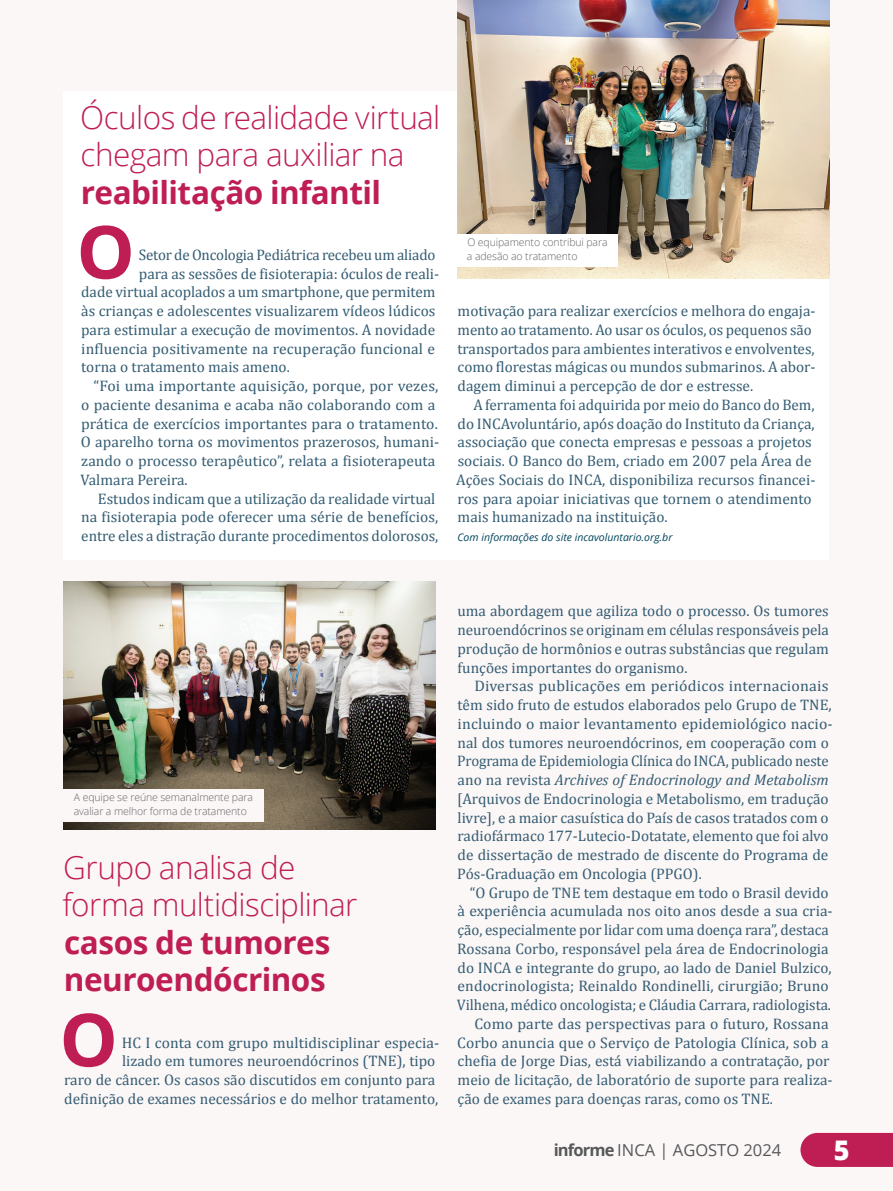
<style>
.page{position:relative;width:893px;height:1191px;background:#fcf7f7}
.page>*{position:absolute;margin:0;border:0;box-sizing:border-box;transform-origin:0 0}
.t1{font:700 73.35px "Open Sans";color:#bf1e54}
.t2{font:300 31.5px/37.5px "Open Sans";letter-spacing:-.02em;color:#bf1e54}
.t3{font:700 31.5px/37.5px "Open Sans";letter-spacing:-.015em;color:#bf1e54}
.t4{font:800 27px "Open Sans";color:#fff}
.t5{font:16.5px "Open Sans";color:#57585a}
.t6{font:15.3px/18.8px "Cambria";color:#345c72}
.t7{font:15.3px/18.8px "Cambria";color:#345c72;scale:1.04 1}
.t8{font:300 10.5px/13.5px "Open Sans";letter-spacing:-.01em;color:#636366}
.t9{font:italic 10.5px "Open Sans";color:#02465d}
.s1{font-style:italic}
.s2{font-weight:700}
</style>
<div class="page">
<img style="left:64px;top:581px;width:372px;height:248px">
<svg style="left:800px;top:1132px;width:93px;height:34px;background:#c32c5f"></svg>
<div style="left:64px;top:91px;width:765px;height:469px;background:#fff"></div>
<img style="left:457px;top:0;width:372px;height:279px">
<div style="left:453px;top:234px;width:165px;height:33px;background:#fff"></div>
<div style="left:60px;top:789px;width:204px;height:32px;background:#fcf7f7"></div>
<h2 class="t2" style="left:80px;top:98px;width:362px">Óculos de realidade virtual chegam para auxiliar na</h2>
<h2 class="t3" style="left:81px;top:173px;width:302px">reabilitação infantil</h2>
<h1 class="t1" style="left:77px;top:200px;width:60px">O</h1>
<p class="t6" style="left:139px;top:245px;width:298px">Setor de Oncologia Pediátrica recebeu um aliado</p>
<p class="t6" style="left:139px;top:264px;width:302px">para as sessões de fisioterapia: óculos de reali-</p>
<p class="t6" style="left:81px;top:283px;width:356px">dade virtual acoplados a um smartphone, que permitem</p>
<p class="t6" style="left:81px;top:302px;width:356px">às crianças e adolescentes visualizarem vídeos lúdicos</p>
<p class="t6" style="left:81px;top:320px;width:356px">para estimular a execução de movimentos. A novidade</p>
<p class="t6" style="left:81px;top:339px;width:355px">influencia positivamente na recuperação funcional e</p>
<p class="t6" style="left:81px;top:358px;width:210px">torna o tratamento mais ameno.</p>
<p class="t6" style="left:93px;top:377px;width:347px">“Foi uma importante aquisição, porque, por vezes,</p>
<p class="t6" style="left:81px;top:395px;width:356px">o paciente desanima e acaba não colaborando com a</p>
<p class="t6" style="left:81px;top:414px;width:358px">prática de exercícios importantes para o tratamento.</p>
<p class="t6" style="left:81px;top:433px;width:360px">O aparelho torna os movimentos prazerosos, humani-</p>
<p class="t6" style="left:81px;top:452px;width:356px">zando o processo terapêutico”, relata a fisioterapeuta</p>
<p class="t6" style="left:81px;top:470px;width:109px">Valmara Pereira.</p>
<p class="t6" style="left:98px;top:489px;width:339px">Estudos indicam que a utilização da realidade virtual</p>
<p class="t6" style="left:81px;top:508px;width:358px">na fisioterapia pode oferecer uma série de benefícios,</p>
<p class="t6" style="left:81px;top:527px;width:358px">entre eles a distração durante procedimentos dolorosos,</p>
<p class="t8" style="left:467px;top:235px;width:142px">O equipamento contribui para a adesão ao tratamento</p>
<p class="t6" style="left:458px;top:302px;width:360px">motivação para realizar exercícios e melhora do engaja&shy;mento ao tratamento. Ao usar os óculos, os pequenos são transportados para ambientes interativos e envolventes, como florestas mágicas ou mundos submarinos. A abor&shy;dagem diminui a percepção de dor e estresse.</p>
<p class="t6" style="left:456px;top:395px;width:361px;text-indent:17px">A ferramenta foi adquirida por meio do Banco do Bem, do INCAvoluntário, após doação do Instituto da Criança, associação que conecta empresas e pessoas a projetos sociais. O Banco do Bem, criado em 2007 pela Área de Ações Sociais do INCA, disponibiliza recursos financei&shy;ros para apoiar iniciativas que tornem o atendimento mais humanizado na instituição.</p>
<p class="t9" style="left:457px;top:530px;width:217px">Com informações do site incavoluntario.org.br</p>
<p class="t8" style="left:74px;top:790px;width:181px">A equipe se reúne semanalmente para avaliar a melhor forma de tratamento</p>
<h2 class="t2" style="left:63px;top:848px;width:296px">Grupo analisa de forma multidisciplinar</h2>
<h2 class="t3" style="left:64px;top:923px;width:268px">casos de tumores neuroendócrinos</h2>
<h1 class="t1" style="left:60px;top:988px;width:60px">O</h1>
<p class="t6" style="left:64px;top:1033px;width:377px;text-align:right">HC I conta com grupo multidisciplinar especia-<br>lizado em tumores neuroendócrinos (TNE), tipo<br>raro de câncer. Os casos são discutidos em conjunto para definição de exames necessários e do melhor tratamento,</p>
<p class="t6" style="left:457px;top:601px;width:373px;text-align:justify">uma abordagem que agiliza todo o processo. Os tumores neuroendócrinos se originam em células responsáveis pela produção de hormônios e outras substâncias que regulam funções importantes do organismo.</p>
<p class="t7" style="left:457px;top:677px;width:363px;text-indent:17px">Diversas publicações em periódicos internacionais têm sido fruto de estudos elaborados pelo Grupo de TNE, incluindo o maior levantamento epidemiológico nacio&shy;nal dos tumores neuroendócrinos, em cooperação com o Programa de Epidemiologia Clínica do INCA, publicado neste ano na revista <span class="s1">Archives of Endocrinology and Metabolism </span>[Arquivos de Endocrinologia e Metabolismo, em tradução livre], e a maior casuística do País de casos tratados com o radiofármaco 177-Lutecio-Dotatate, elemento que foi alvo de dissertação de mestrado de discente do Programa de Pós-Graduação em Oncologia (PPGO).</p>
<p class="t6" style="left:470px;top:883px;width:360px">“O Grupo de TNE tem destaque em todo o Brasil devido</p>
<p class="t6" style="left:458px;top:902px;width:376px">à experiência acumulada nos oito anos desde a sua cria-</p>
<p class="t6" style="left:458px;top:920px;width:373px">ção, especialmente por lidar com uma doença rara”, destaca</p>
<p class="t6" style="left:457px;top:939px;width:373px">Rossana Corbo, responsável pela área de Endocrinologia</p>
<p class="t6" style="left:458px;top:958px;width:375px">do INCA e integrante do grupo, ao lado de Daniel Bulzico,</p>
<p class="t6" style="left:458px;top:977px;width:373px">endocrinologista; Reinaldo Rondinelli, cirurgião; Bruno</p>
<p class="t6" style="left:457px;top:995px;width:376px">Vilhena, médico oncologista; e Cláudia Carrara, radiologista.</p>
<p class="t6" style="left:474px;top:1014px;width:356px">Como parte das perspectivas para o futuro, Rossana</p>
<p class="t6" style="left:457px;top:1033px;width:373px">Corbo anuncia que o Serviço de Patologia Clínica, sob a</p>
<p class="t6" style="left:458px;top:1052px;width:373px">chefia de Jorge Dias, está viabilizando a contratação, por</p>
<p class="t6" style="left:458px;top:1070px;width:376px">meio de licitação, de laboratório de suporte para realiza-</p>
<p class="t6" style="left:458px;top:1089px;width:317px">ção de exames para doenças raras, como os TNE.</p>
<p class="t5" style="left:554px;top:1139px;width:229px"><span class="s2">informe</span> INCA | AGOSTO 2024</p>
<h3 class="t4" style="left:834px;top:1129px;width:17px">5</h3>
</div>
